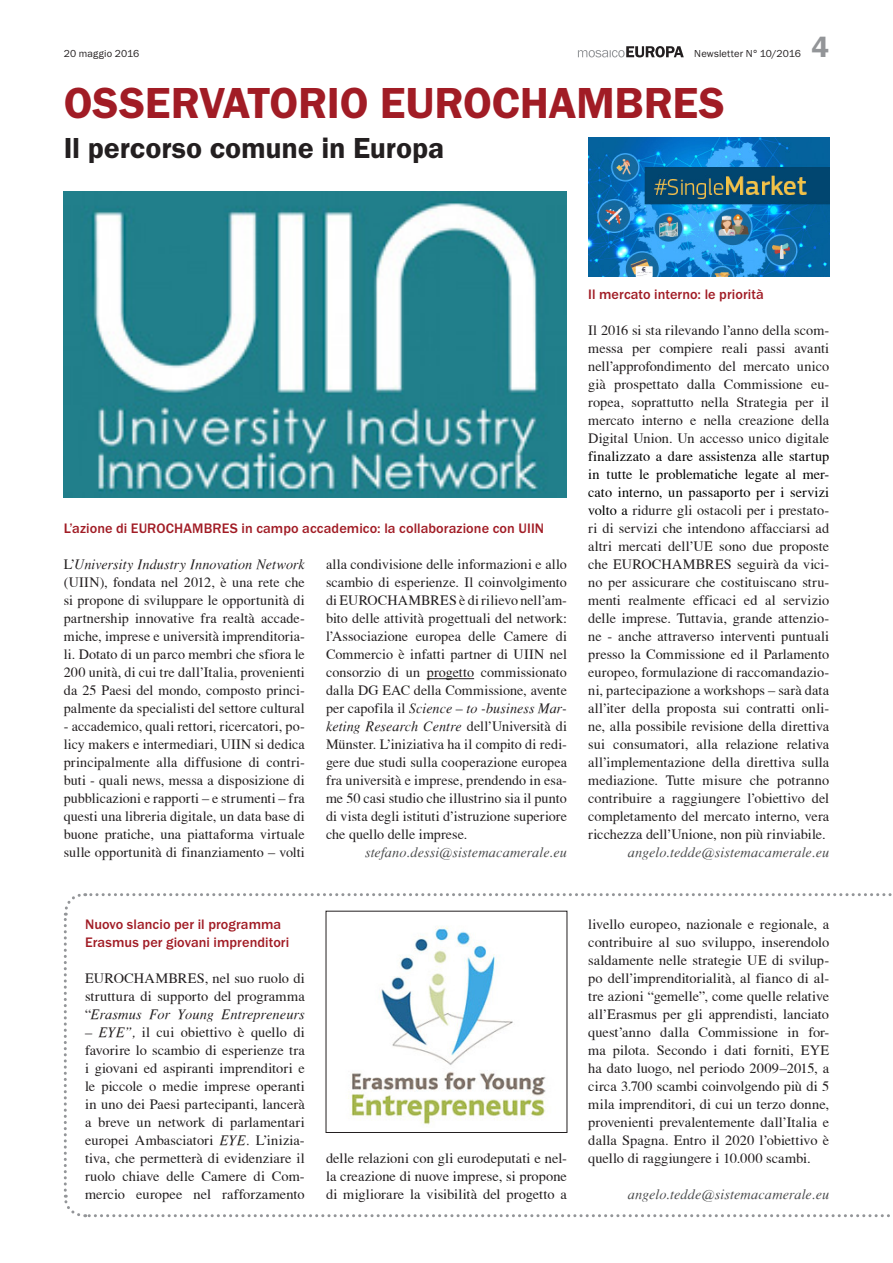
<style>
.page{position:relative;width:893px;height:1263px;background:#fff}
.page>*{position:absolute;margin:0;border:0;box-sizing:border-box;transform-origin:0 0}
.t1{font:600 45px "Franklin Gothic Itc T";letter-spacing:-.005em;color:#a11c25}
.t2{font:600 30px "Franklin Gothic Itc T";letter-spacing:-.005em;color:#231f20}
.t3{font:600 30px "Franklin Gothic Itc T";color:#939598}
.t4{font:14.25px/18px "T Acc LAD";letter-spacing:.005em;color:#231f20;text-align:justify}
.t5{font:500 14.25px/18px "Franklin Gothic Itc T";letter-spacing:.005em;color:#a11c25}
.t6{font:14.25px/18px "T Acc LAD Italic";letter-spacing:.005em;color:#231f20}
.t7{font:14.25px "T Acc LAD Italic";letter-spacing:.005em;color:#4b4c4d}
.t8{font:10.5px "Franklin Gothic Itc T";letter-spacing:.01em;color:#231f20}
.s1{font-family:"T Acc LAD"}
.s2{color:#000}
.s3{font-family:"T Acc LAD Italic"}
</style>
<div class="page">
<svg style="left:578px;top:46px;width:106px;height:11px"></svg>
<hr style="left:427px;top:678px;width:47px;height:1px;background:#231f20">
<svg style="left:63px;top:893px;width:829px;height:325px"></svg>
<img style="left:328px;top:913px;width:237px;height:218px">
<img style="left:588px;top:137px;width:241px;height:139px">
<img style="left:64px;top:191px;width:503px;height:306px">
<p class="t8" style="left:64px;top:48px;width:77px">20 maggio 2016</p>
<p class="t8" style="left:694px;top:48px;width:108px">Newsletter N° 10/2016</p>
<h1 class="t1" style="left:64px;top:77px;width:663px">OSSERVATORIO EUROCHAMBRES</h1>
<h2 class="t2" style="left:64px;top:131px;width:382px">Il percorso comune in Europa</h2>
<h2 class="t3" style="left:812px;top:30px;width:19px">4</h2>
<p class="t5" style="left:64px;top:519px;width:482px">L’azione di EUROCHAMBRES in campo accademico: la collaborazione con UIIN</p>
<p class="t6" style="left:64px;top:555px;width:242px"><span class="s1">L’</span>University Industry Innovation Network</p>
<p class="t4" style="left:64px;top:573px;width:242px">(UIIN), fondata nel 2012, è una rete che si propone di sviluppare le opportunità di partnership innovative fra realtà accade&shy;miche, imprese e università imprenditoria&shy;li. Dotato di un parco membri che sfiora le 200 unità, di cui tre dall’Italia, provenienti da 25 Paesi del mondo, composto princi&shy;palmente da specialisti del settore cultural</p>
<p class="t4" style="left:64px;top:717px;width:242px">- accademico, quali rettori, ricercatori, po&shy;licy makers e intermediari, UIIN si dedica principalmente alla diffusione di contri&shy;buti - quali news, messa a disposizione di pubblicazioni e rapporti – e strumenti – fra questi una libreria digitale, un data base di buone pratiche, una piattaforma virtuale sulle opportunità di finanziamento – volti</p>
<p class="t4" style="left:326px;top:555px;width:242px">alla condivisione delle informazioni e allo scambio di esperienze. Il coinvolgimento di EUROCHAMBRES è di rilievo nell’am&shy;bito delle attività progettuali del network: l’Associazione europea delle Camere di Commercio è infatti partner di UIIN nel consorzio di un progetto commissionato dalla DG EAC della Commissione, avente</p>
<p class="t6" style="left:326px;top:699px;width:242px"><span class="s1">per capofila il</span> Science – to -business Mar&shy;keting Research Centre <span class="s1">dell’Università di</span></p>
<p class="t4" style="left:326px;top:735px;width:242px">Münster. L’iniziativa ha il compito di redi&shy;gere due studi sulla cooperazione europea fra università e imprese, prendendo in esa&shy;me 50 casi studio che illustrino sia il punto di vista degli istituti d’istruzione superiore che quello delle imprese.</p>
<p class="t7" style="left:365px;top:844px;width:203px">stefano.dessi@sistemacamerale.eu</p>
<p class="t5" style="left:588px;top:285px;width:177px">Il mercato interno: le priorità</p>
<p class="t4" style="left:588px;top:321px;width:242px">Il 2016 si sta rilevando l’anno della scom&shy;messa per compiere reali passi avanti nell’approfondimento del mercato unico già prospettato dalla Commissione eu&shy;ropea, soprattutto nella Strategia per il mercato interno e nella creazione della Digital Union. Un accesso unico digitale</p>
<p class="t4" style="left:588px;top:447px;width:242px"><span class="s2">finalizzato a dare assistenza alle startup in tutte le problematiche legate al mer&shy;cato interno, un passaporto per i servizi volto a</span> ridurre gli ostacoli per i prestato&shy;ri di servizi che intendono affacciarsi ad altri mercati dell’UE sono due proposte che EUROCHAMBRES seguirà da vici&shy;no per assicurare che costituiscano stru&shy;menti realmente efficaci ed al servizio delle imprese. Tuttavia, grande attenzio&shy;ne - anche attraverso interventi puntuali presso la Commissione ed il Parlamento europeo, formulazione di raccomandazio&shy;ni, partecipazione a workshops – sarà data all’iter della proposta sui contratti onli&shy;ne, alla possibile revisione della direttiva sui consumatori, alla relazione relativa all’implementazione della direttiva sulla mediazione. Tutte misure che potranno contribuire a raggiungere l’obiettivo del completamento del mercato interno, vera ricchezza dell’Unione, non più rinviabile.</p>
<p class="t7" style="left:628px;top:844px;width:203px">angelo.tedde@sistemacamerale.eu</p>
<p class="t5" style="left:85px;top:915px;width:206px">Nuovo slancio per il programma<br>Erasmus per giovani imprenditori</p>
<p class="t4" style="left:85px;top:969px;width:221px">EUROCHAMBRES, nel suo ruolo di struttura di supporto del programma</p>
<p class="t6" style="left:85px;top:1005px;width:221px"><span class="s1">“</span>Erasmus For Young Entrepreneurs</p>
<p class="t4" style="left:85px;top:1023px;width:221px"><span class="s3">– EYE”,</span> il cui obiettivo è quello di favorire lo scambio di esperienze tra i giovani ed aspiranti imprenditori e le piccole o medie imprese operanti in uno dei Paesi partecipanti, lancerà a breve un network di parlamentari europei Ambasciatori <span class="s3">EYE.</span> L’inizia&shy;tiva, che permetterà di evidenziare il ruolo chiave delle Camere di Com&shy;mercio europee nel rafforzamento</p>
<p class="t4" style="left:326px;top:1149px;width:242px">delle relazioni con gli eurodeputati e nel&shy;la creazione di nuove imprese, si propone di migliorare la visibilità del progetto a</p>
<p class="t4" style="left:588px;top:915px;width:242px">livello europeo, nazionale e regionale, a contribuire al suo sviluppo, inserendolo saldamente nelle strategie UE di svilup&shy;po dell’imprenditorialità, al fianco di al&shy;tre azioni “gemelle”, come quelle relative all’Erasmus per gli apprendisti, lanciato quest’anno dalla Commissione in for&shy;ma pilota. Secondo i dati forniti, EYE ha dato luogo, nel periodo 2009–2015, a circa 3.700 scambi coinvolgendo più di 5 mila imprenditori, di cui un terzo donne, provenienti prevalentemente dall’Italia e dalla Spagna. Entro il 2020 l’obiettivo è quello di raggiungere i 10.000 scambi.</p>
<p class="t7" style="left:628px;top:1186px;width:203px">angelo.tedde@sistemacamerale.eu</p>
</div>
